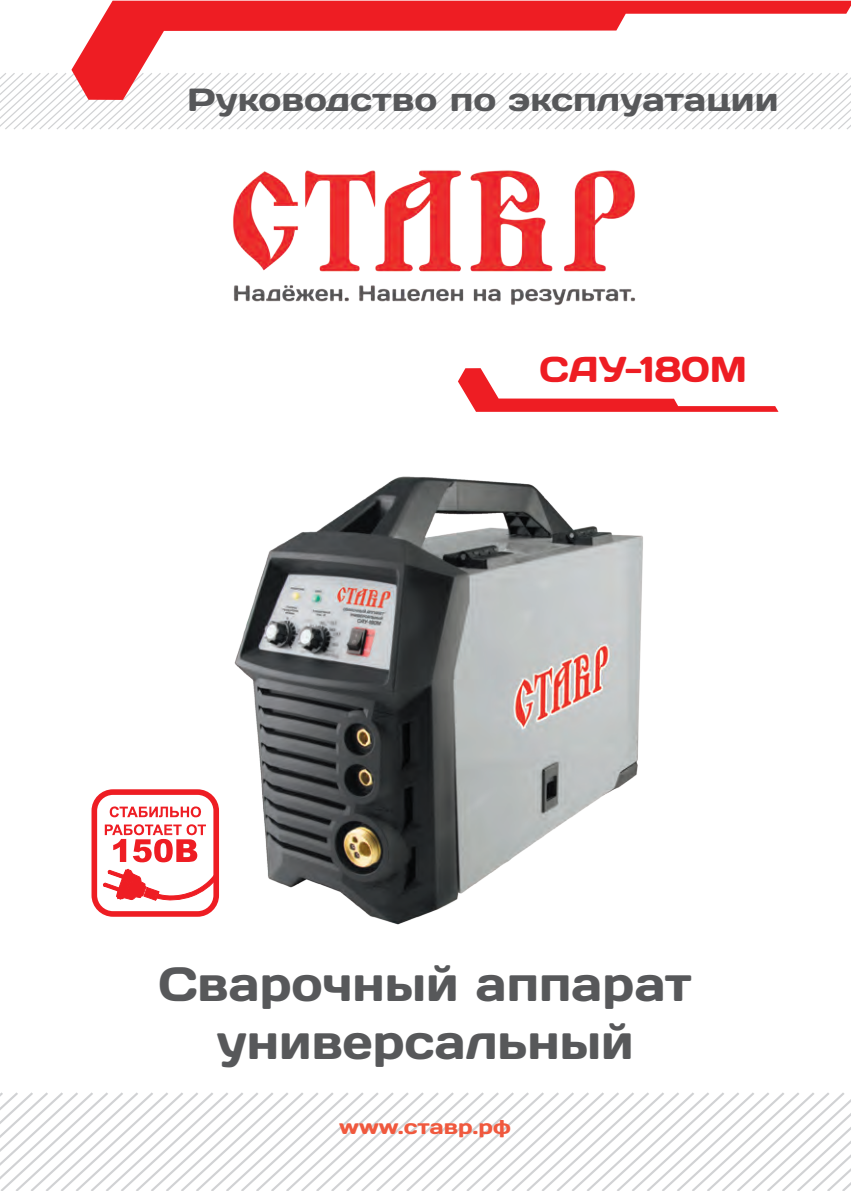
<style>
.page{position:relative;width:851px;height:1191px;background:#fff}
.page>*{position:absolute;margin:0;border:0;box-sizing:border-box;transform-origin:0 0}
.t1{font:48px "Days";color:#57585a}
.t2{font:36px "Days";color:#ee1d23}
.t3{font:32px "Days";color:#57585a;scale:1.1 1}
.t4{font:20px "Days";color:#f0593e;scale:1.1 1}
</style>
<div class="page">
<img style="left:234px;top:476px;width:409px;height:449px">
<svg style="left:0;top:73px;width:850px;height:56px"></svg>
<svg style="left:0;top:1092px;width:850px;height:99px"></svg>
<svg style="left:71px;top:1px;width:779px;height:99px"></svg>
<svg style="left:458px;top:368px;width:320px;height:44px"></svg>
<img style="left:233px;top:170px;width:402px;height:135px">
<div style="left:91px;top:789px;width:128px;height:127px;border:6px solid #ee1d23;border-radius:19px"></div>
<svg style="left:103px;top:806px;width:113px;height:97px"></svg>
<p class="t3" style="left:187px;top:79px;width:539px">Руководство по эксплуатации</p>
<p class="t2" style="left:539px;top:347px;width:209px">САУ-180М</p>
<p class="t1" style="left:158px;top:953px;width:534px">Сварочный аппарат</p>
<p class="t1" style="left:216px;top:1011px;width:418px">универсальный</p>
<p class="t4" style="left:339px;top:1113px;width:157px">www.ставр.рф</p>
</div>
